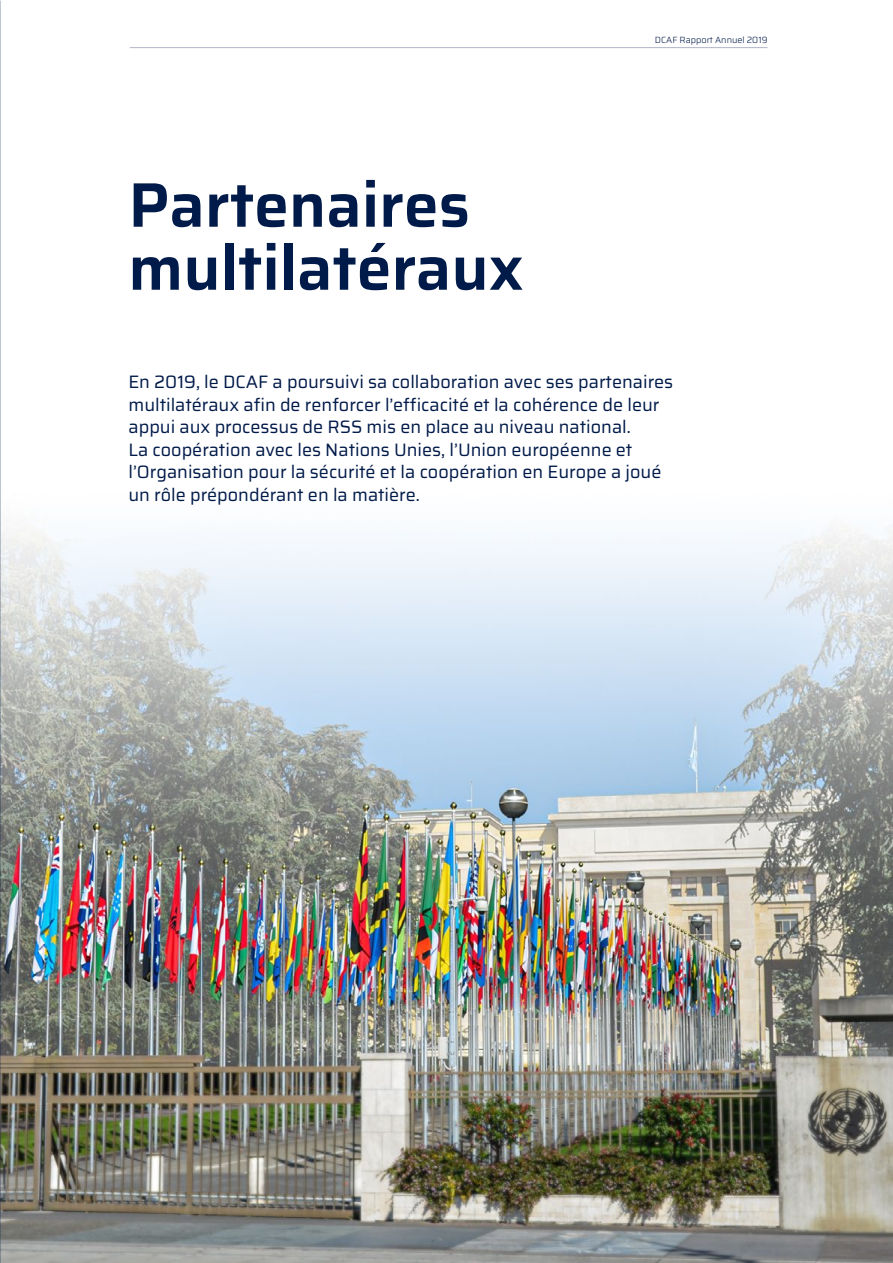
<style>
.page{position:relative;width:893px;height:1263px;background:#fff}
.page>*{position:absolute;margin:0;border:0;box-sizing:border-box;transform-origin:0 0}
.t1{font:600 63px/63px "Saira";color:#001a49}
.t2{font:18px/22.5px "Saira";color:#001a49}
.t3{font:300 9px "Saira";color:#001a49}
</style>
<div class="page">
<hr style="left:130px;top:47px;width:637px;height:1px;background:#b2b5c9">
<img style="left:0;top:364px;width:893px;height:899px">
<h1 class="t1" style="left:128px;top:173px;width:397px">Partenaires multilatéraux</h1>
<p class="t3" style="left:655px;top:33px;width:114px">DCAF Rapport Annuel 2019</p>
<p class="t2" style="left:128px;top:371px;width:546px">En 2019, le DCAF a poursuivi sa collaboration avec ses partenaires multilatéraux afin de renforcer l’efficacité et la cohérence de leur appui aux processus de RSS mis en place au niveau national.<br>La coopération avec les Nations Unies, l’Union européenne et l’Organisation pour la sécurité et la coopération en Europe a joué un rôle prépondérant en la matière.</p>
</div>
